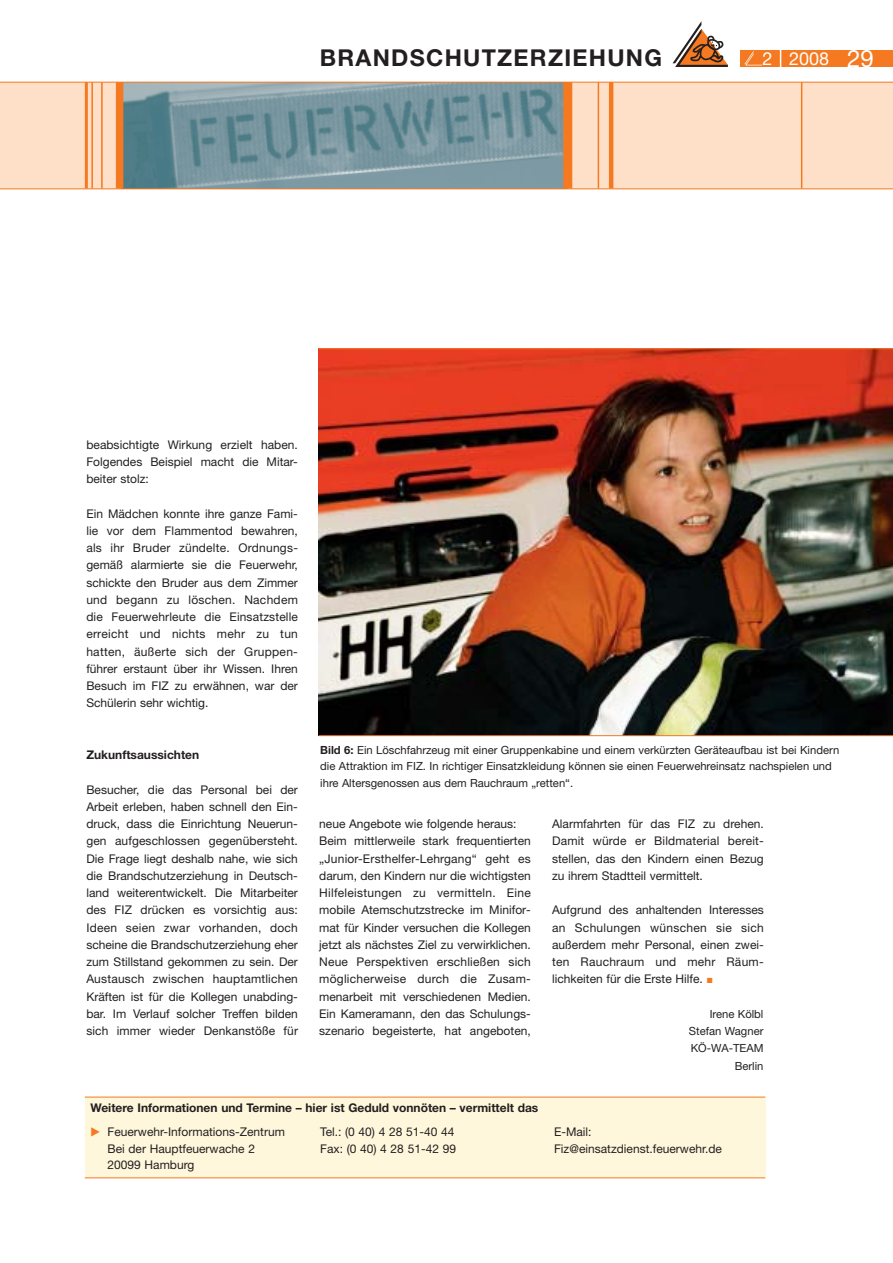
<style>
.page{position:relative;width:893px;height:1263px;background:#fff}
.page>*{position:absolute;margin:0;border:0;box-sizing:border-box;transform-origin:0 0}
.t1{font:700 23.25px "Helvetica Neue";letter-spacing:.055em;color:#231f20}
.t2{font:18px "Helvetica Neue";color:#fff}
.t3{font:12px/17.2px "Helvetica Neue";color:#231f20;text-align:justify}
.t4{font:700 12px "Helvetica Neue";color:#231f20}
.t5{font:11.25px/17.2px "Helvetica Neue";color:#231f20}
.s1{font-size:24px}
.s2{font-weight:700}
.s3{font-family:"European Pi Three";color:#f47920}
</style>
<div class="page">
<div style="left:0;top:82px;width:892px;height:106px;background:#fee0c8"></div>
<div style="left:85px;top:1097px;width:680px;height:81px;background:#fff7dc"></div>
<img style="left:123px;top:83px;width:440px;height:105px">
<hr style="left:85px;top:82px;width:3px;height:106px;background:#f47920">
<div style="left:116px;top:82px;width:7px;height:106px;background:#f47920"></div>
<hr style="left:101px;top:82px;width:2px;height:106px;background:#f47920">
<hr style="left:91px;top:82px;width:2px;height:106px;background:#f47920">
<hr style="left:598px;top:82px;width:1px;height:106px;background:#f47920">
<hr style="left:609px;top:82px;width:4px;height:106px;background:#f47920">
<div style="left:563px;top:82px;width:9px;height:106px;background:#f47920"></div>
<hr style="left:801px;top:82px;width:1px;height:106px;background:#f47920">
<img style="left:319px;top:349px;width:573px;height:386px">
<svg style="left:672px;top:21px;width:56px;height:46px"></svg>
<div style="left:740px;top:50px;width:152px;height:17px;background:#f47920"></div>
<svg style="left:744px;top:51px;width:18px;height:14px"></svg>
<svg style="left:780px;top:50px;width:1px;height:17px"></svg>
<hr style="left:0;top:188px;width:892px;height:1px;background:#f47920">
<hr style="left:0;top:82px;width:892px;height:1px;background:#f47920">
<hr style="left:319px;top:348px;width:573px;height:1px;background:#f47920">
<hr style="left:319px;top:735px;width:573px;height:1px;background:#f47920">
<hr style="left:85px;top:1097px;width:680px;height:1px;background:#f47920">
<hr style="left:85px;top:1177px;width:680px;height:1px;background:#f47920">
<h1 class="t1" style="left:320px;top:50px;width:344px">BRANDSCHUTZERZIEHUNG</h1>
<h2 class="t2" style="left:762px;top:52px;width:113px">2 2008 <span class="s1">29</span></h2>
<p class="t3" style="left:86px;top:437px;width:213px">beabsichtigte Wirkung erzielt haben.<br>Folgendes Beispiel macht die Mitar&shy;beiter stolz:</p>
<p class="t3" style="left:86px;top:506px;width:213px">Ein Mädchen konnte ihre ganze Fami&shy;lie vor dem Flammentod bewahren, als ihr Bruder zündelte. Ordnungs&shy;gemäß alarmierte sie die Feuerwehr, schickte den Bruder aus dem Zimmer und begann zu löschen. Nachdem die Feuerwehrleute die Einsatzstelle erreicht und nichts mehr zu tun hatten, äußerte sich der Gruppen&shy;führer erstaunt über ihr Wissen. Ihren Besuch im FIZ zu erwähnen, war der Schülerin sehr wichtig.</p>
<p class="t4" style="left:86px;top:751px;width:114px">Zukunftsaussichten</p>
<p class="t3" style="left:86px;top:782px;width:213px">Besucher, die das Personal bei der Arbeit erleben, haben schnell den Ein&shy;druck, dass die Einrichtung Neuerun&shy;gen aufgeschlossen gegenübersteht.<br>Die Frage liegt deshalb nahe, wie sich die Brandschutzerziehung in Deutsch&shy;land weiterentwickelt. Die Mitarbeiter des FIZ drücken es vorsichtig aus:<br>Ideen seien zwar vorhanden, doch scheine die Brandschutzerziehung eher zum Stillstand gekommen zu sein. Der Austausch zwischen hauptamtlichen Kräften ist für die Kollegen unabding&shy;bar. Im Verlauf solcher Treffen bilden sich immer wieder Denkanstöße für</p>
<p class="t5" style="left:320px;top:743px;width:520px;line-height:16.5px"><span class="s2">Bild 6:</span> Ein Löschfahrzeug mit einer Gruppenkabine und einem verkürzten Geräteaufbau ist bei Kindern die Attraktion im FIZ. In richtiger Einsatzkleidung können sie einen Feuerwehreinsatz nachspielen und ihre Altersgenossen aus dem Rauchraum „retten“.</p>
<p class="t3" style="left:319px;top:816px;width:213px;text-align:left">neue Angebote wie folgende heraus:<br>Beim mittlerweile stark frequentierten „Junior-Ersthelfer-Lehrgang“ geht es darum, den Kindern nur die wichtigsten Hilfeleistungen zu vermitteln. Eine mobile Atemschutzstrecke im Minifor&shy;mat für Kinder versuchen die Kollegen jetzt als nächstes Ziel zu verwirklichen.<br>Neue Perspektiven erschließen sich möglicherweise durch die Zusam&shy;menarbeit mit verschiedenen Medien.<br>Ein Kameramann, den das Schulungs&shy;szenario begeisterte, hat angeboten,</p>
<p class="t3" style="left:552px;top:816px;width:213px">Alarmfahrten für das FIZ zu drehen.<br>Damit würde er Bildmaterial bereit&shy;stellen, das den Kindern einen Bezug zu ihrem Stadtteil vermittelt.</p>
<p class="t3" style="left:552px;top:903px;width:213px">Aufgrund des anhaltenden Interesses an Schulungen wünschen sie sich außerdem mehr Personal, einen zwei&shy;ten Rauchraum und mehr Räum&shy;lichkeiten für die Erste Hilfe.</p>
<p class="t5" style="left:689px;top:1006px;width:76px;text-align:right">Irene Kölbl<br>Stefan Wagner<br>KÖ-WA-TEAM<br>Berlin</p>
<p class="t4" style="left:90px;top:1104px;width:449px">Weitere Informationen und Termine – hier ist Geduld vonnöten – vermittelt das</p>
<p class="t3" style="left:91px;top:1124px;width:196px"><span class="s3">-</span> Feuerwehr-Informations-Zentrum</p>
<p class="t3" style="left:320px;top:1124px;width:136px">Tel.: (0 40) 4 28 51-40 44</p>
<p class="t3" style="left:554px;top:1124px;width:39px">E-Mail:</p>
<p class="t3" style="left:108px;top:1141px;width:149px">Bei der Hauptfeuerwache 2</p>
<p class="t3" style="left:320px;top:1141px;width:137px">Fax: (0 40) 4 28 51-42 99</p>
<p class="t3" style="left:554px;top:1141px;width:169px">Fiz@einsatzdienst.feuerwehr.de</p>
<p class="t3" style="left:108px;top:1157px;width:88px">20099 Hamburg</p>
</div>
